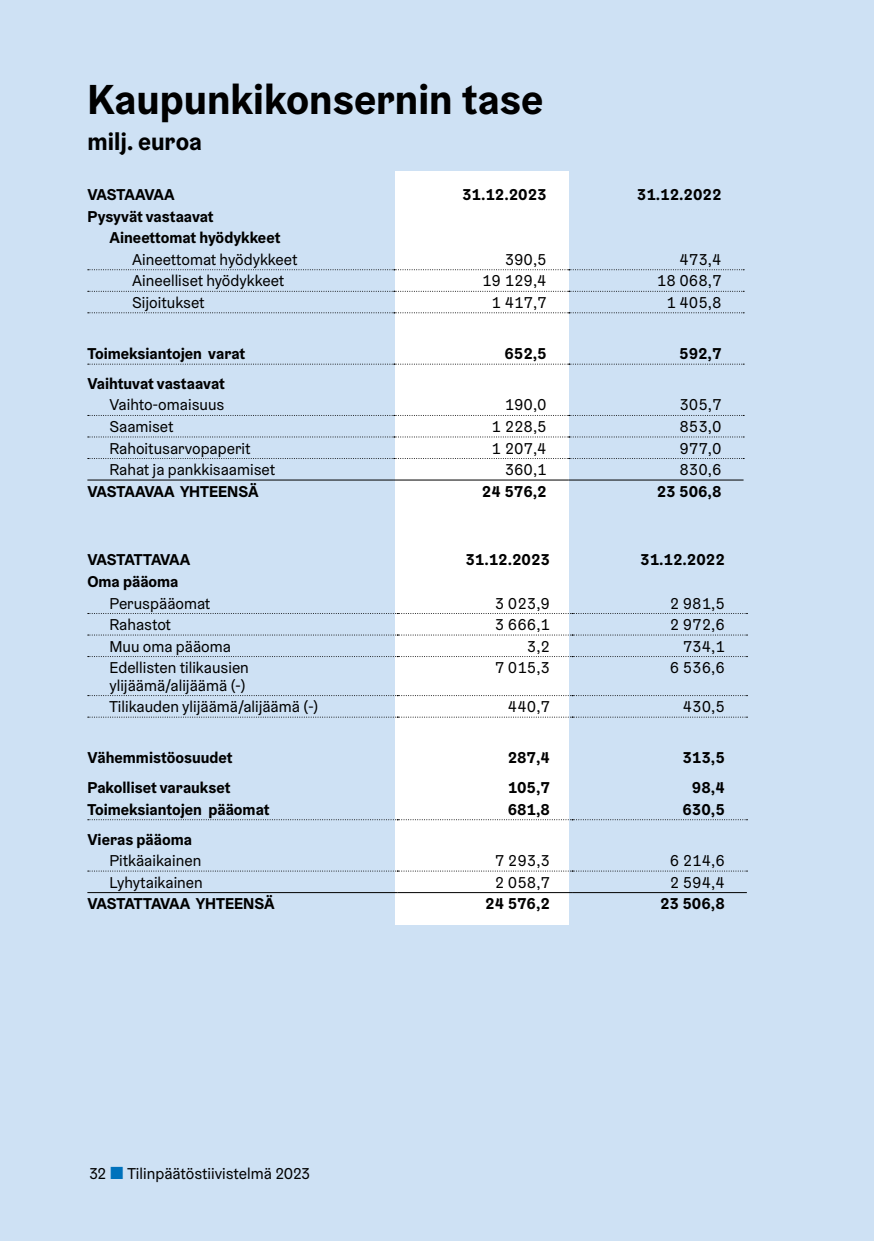
<style>
.page{position:relative;width:874px;height:1241px;background:#fff}
.page>*{position:absolute;margin:0;border:0;box-sizing:border-box;transform-origin:0 0}
.Tilisivujen_otsikko{font:700 42px "Helsinki Grotesk";color:#000}
.milj__euroa{font:700 24.5px "Helsinki Grotesk";color:#000}
.Taulukkoteksti_1_x_sisennetty_7_5_pt{font:15.75px/17.5px "Helsinki Grotesk";color:#000}
.Taulukko-otsikko_9_pt{font:700 15.75px "Helsinki Grotesk";color:#000}
.Taulukkonumerot_7_5_pt{font:15.75px "Helsinki Grotesk";color:#000}
.Taulukkonumerot_Bold_7_5_pt{font:700 15.75px "Helsinki Grotesk";color:#000}
.Taulukkoteksti_2_x_sisennetty_7_5_pt{font:15.75px "Helsinki Grotesk";color:#000}
.Taulukkoteksti_1_x_sisennetty_7_5_pt-2{font:700 15.75px "Helsinki Grotesk";color:#000}
.Taulukko-otsikkonumerot_7_5_pt{font:700 15.75px "Helsinki Grotesk";color:#000}
.Taulukko-otsikko_9_pt-2{font:700 15.75px "Helsinki Grotesk";letter-spacing:-.065em;color:#000}
.Taulukko-otsikko_9_pt-3{font:700 15.75px "Helsinki Grotesk";letter-spacing:-.035em;color:#000}
.s1{font-size:17.5px;color:#0072bc}
</style>
<div class="page">
<div style="left:0;top:0;width:873px;height:1240px;background:#cee1f4"></div>
<div style="left:394px;top:171px;width:174px;height:753px;background:#fff"></div>
<svg style="left:88px;top:269px;width:655px;height:1px"></svg>
<svg style="left:88px;top:291px;width:655px;height:1px"></svg>
<svg style="left:88px;top:364px;width:655px;height:1px"></svg>
<hr style="left:394px;top:479px;width:174px;height:1px;background:#000">
<hr style="left:568px;top:479px;width:175px;height:1px;background:#000">
<svg style="left:88px;top:415px;width:655px;height:1px"></svg>
<svg style="left:88px;top:436px;width:655px;height:1px"></svg>
<svg style="left:88px;top:458px;width:655px;height:1px"></svg>
<hr style="left:87px;top:479px;width:307px;height:1px;background:#000">
<svg style="left:88px;top:312px;width:655px;height:1px"></svg>
<svg style="left:88px;top:613px;width:659px;height:1px"></svg>
<svg style="left:88px;top:634px;width:659px;height:1px"></svg>
<svg style="left:88px;top:656px;width:659px;height:1px"></svg>
<svg style="left:88px;top:695px;width:659px;height:1px"></svg>
<svg style="left:88px;top:819px;width:659px;height:1px"></svg>
<svg style="left:88px;top:870px;width:659px;height:1px"></svg>
<hr style="left:397px;top:892px;width:174px;height:1px;background:#000">
<hr style="left:571px;top:892px;width:175px;height:1px;background:#000">
<hr style="left:87px;top:892px;width:310px;height:1px;background:#000">
<svg style="left:88px;top:716px;width:659px;height:1px"></svg>
<h1 class="Tilisivujen_otsikko" style="left:87px;top:72px;width:457px">Kaupunkikonsernin tase</h1>
<p class="milj__euroa" style="left:87px;top:126px;width:116px">milj. euroa</p>
<p class="Taulukko-otsikko_9_pt-3" style="left:87px;top:185px;width:89px">VASTAAVAA</p>
<p class="Taulukkonumerot_Bold_7_5_pt" style="left:462px;top:185px;width:86px">31.12.2023</p>
<p class="Taulukkonumerot_Bold_7_5_pt" style="left:636px;top:185px;width:86px">31.12.2022</p>
<p class="Taulukko-otsikko_9_pt" style="left:87px;top:206px;width:128px">Pysyvät vastaavat</p>
<p class="Taulukkoteksti_1_x_sisennetty_7_5_pt-2" style="left:109px;top:228px;width:172px">Aineettomat hyödykkeet</p>
<p class="Taulukkoteksti_2_x_sisennetty_7_5_pt" style="left:132px;top:249px;width:167px">Aineettomat hyödykkeet</p>
<p class="Taulukkonumerot_7_5_pt" style="left:504px;top:249px;width:43px">390,5</p>
<p class="Taulukkonumerot_7_5_pt" style="left:679px;top:249px;width:43px">473,4</p>
<p class="Taulukkoteksti_2_x_sisennetty_7_5_pt" style="left:132px;top:271px;width:154px">Aineelliset hyödykkeet</p>
<p class="Taulukkonumerot_7_5_pt" style="left:482px;top:271px;width:66px">19 129,4</p>
<p class="Taulukkonumerot_7_5_pt" style="left:656px;top:271px;width:66px">18 068,7</p>
<p class="Taulukkoteksti_2_x_sisennetty_7_5_pt" style="left:132px;top:292px;width:74px">Sijoitukset</p>
<p class="Taulukkonumerot_7_5_pt" style="left:491px;top:292px;width:57px">1 417,7</p>
<p class="Taulukkonumerot_7_5_pt" style="left:666px;top:292px;width:57px">1 405,8</p>
<p class="Taulukko-otsikko_9_pt" style="left:87px;top:343px;width:159px">Toimeksiantojen varat</p>
<p class="Taulukkonumerot_Bold_7_5_pt" style="left:504px;top:343px;width:44px">652,5</p>
<p class="Taulukkonumerot_Bold_7_5_pt" style="left:678px;top:343px;width:44px">592,7</p>
<p class="Taulukko-otsikko_9_pt" style="left:87px;top:373px;width:139px">Vaihtuvat vastaavat</p>
<p class="Taulukkoteksti_1_x_sisennetty_7_5_pt" style="left:109px;top:396px;width:116px">Vaihto-omaisuus</p>
<p class="Taulukkonumerot_7_5_pt" style="left:504px;top:395px;width:43px">190,0</p>
<p class="Taulukkonumerot_7_5_pt" style="left:679px;top:395px;width:43px">305,7</p>
<p class="Taulukkoteksti_1_x_sisennetty_7_5_pt" style="left:109px;top:417px;width:66px">Saamiset</p>
<p class="Taulukkonumerot_7_5_pt" style="left:491px;top:416px;width:57px">1 228,5</p>
<p class="Taulukkonumerot_7_5_pt" style="left:679px;top:416px;width:43px">853,0</p>
<p class="Taulukkoteksti_1_x_sisennetty_7_5_pt" style="left:109px;top:439px;width:142px">Rahoitusarvopaperit</p>
<p class="Taulukkonumerot_7_5_pt" style="left:491px;top:438px;width:57px">1 207,4</p>
<p class="Taulukkonumerot_7_5_pt" style="left:679px;top:438px;width:43px">977,0</p>
<p class="Taulukkoteksti_1_x_sisennetty_7_5_pt" style="left:109px;top:460px;width:167px">Rahat ja pankkisaamiset</p>
<p class="Taulukkonumerot_7_5_pt" style="left:504px;top:460px;width:43px">360,1</p>
<p class="Taulukkonumerot_7_5_pt" style="left:679px;top:460px;width:43px">830,6</p>
<p class="Taulukko-otsikko_9_pt" style="left:87px;top:481px;width:173px">VASTAAVAA YHTEENSÄ</p>
<p class="Taulukkonumerot_Bold_7_5_pt" style="left:481px;top:481px;width:66px">24 576,2</p>
<p class="Taulukkonumerot_Bold_7_5_pt" style="left:656px;top:481px;width:66px">23 506,8</p>
<p class="Taulukko-otsikko_9_pt-2" style="left:87px;top:550px;width:105px">VASTATTAVAA</p>
<p class="Taulukko-otsikkonumerot_7_5_pt" style="left:465px;top:550px;width:86px">31.12.2023</p>
<p class="Taulukko-otsikkonumerot_7_5_pt" style="left:640px;top:550px;width:86px">31.12.2022</p>
<p class="Taulukko-otsikko_9_pt" style="left:87px;top:571px;width:93px">Oma pääoma</p>
<p class="Taulukkoteksti_1_x_sisennetty_7_5_pt" style="left:109px;top:594px;width:102px">Peruspääomat</p>
<p class="Taulukkonumerot_7_5_pt" style="left:494px;top:593px;width:57px">3 023,9</p>
<p class="Taulukkonumerot_7_5_pt" style="left:669px;top:593px;width:57px">2 981,5</p>
<p class="Taulukkoteksti_1_x_sisennetty_7_5_pt" style="left:109px;top:615px;width:63px">Rahastot</p>
<p class="Taulukkonumerot_7_5_pt" style="left:494px;top:614px;width:57px">3 666,1</p>
<p class="Taulukkonumerot_7_5_pt" style="left:669px;top:614px;width:57px">2 972,6</p>
<p class="Taulukkoteksti_1_x_sisennetty_7_5_pt" style="left:109px;top:637px;width:123px">Muu oma pääoma</p>
<p class="Taulukkonumerot_7_5_pt" style="left:526px;top:636px;width:25px">3,2</p>
<p class="Taulukkonumerot_7_5_pt" style="left:682px;top:636px;width:43px">734,1</p>
<p class="Taulukkoteksti_1_x_sisennetty_7_5_pt" style="left:109px;top:658px;width:141px">Edellisten tilikausien ylijäämä/alijäämä (-)</p>
<p class="Taulukkonumerot_7_5_pt" style="left:494px;top:657px;width:57px">7 015,3</p>
<p class="Taulukkonumerot_7_5_pt" style="left:669px;top:657px;width:57px">6 536,6</p>
<p class="Taulukkoteksti_1_x_sisennetty_7_5_pt" style="left:109px;top:697px;width:211px">Tilikauden ylijäämä/alijäämä (-)</p>
<p class="Taulukkonumerot_7_5_pt" style="left:507px;top:696px;width:43px">440,7</p>
<p class="Taulukkonumerot_7_5_pt" style="left:682px;top:696px;width:43px">430,5</p>
<p class="Taulukko-otsikko_9_pt" style="left:87px;top:747px;width:146px">Vähemmistöosuudet</p>
<p class="Taulukkonumerot_Bold_7_5_pt" style="left:507px;top:747px;width:44px">287,4</p>
<p class="Taulukkonumerot_Bold_7_5_pt" style="left:682px;top:747px;width:44px">313,5</p>
<p class="Taulukko-otsikko_9_pt" style="left:87px;top:777px;width:144px">Pakolliset varaukset</p>
<p class="Taulukkonumerot_Bold_7_5_pt" style="left:507px;top:777px;width:44px">105,7</p>
<p class="Taulukkonumerot_Bold_7_5_pt" style="left:691px;top:777px;width:34px">98,4</p>
<p class="Taulukko-otsikko_9_pt" style="left:87px;top:799px;width:183px">Toimeksiantojen pääomat</p>
<p class="Taulukkonumerot_Bold_7_5_pt" style="left:507px;top:799px;width:44px">681,8</p>
<p class="Taulukkonumerot_Bold_7_5_pt" style="left:682px;top:799px;width:44px">630,5</p>
<p class="Taulukko-otsikko_9_pt" style="left:87px;top:829px;width:106px">Vieras pääoma</p>
<p class="Taulukkoteksti_1_x_sisennetty_7_5_pt" style="left:109px;top:851px;width:93px">Pitkäaikainen</p>
<p class="Taulukkonumerot_7_5_pt" style="left:494px;top:850px;width:57px">7 293,3</p>
<p class="Taulukkonumerot_7_5_pt" style="left:669px;top:850px;width:57px">6 214,6</p>
<p class="Taulukkoteksti_1_x_sisennetty_7_5_pt" style="left:109px;top:873px;width:95px">Lyhytaikainen</p>
<p class="Taulukkonumerot_7_5_pt" style="left:494px;top:872px;width:57px">2 058,7</p>
<p class="Taulukkonumerot_7_5_pt" style="left:669px;top:872px;width:57px">2 594,4</p>
<p class="Taulukko-otsikko_9_pt" style="left:87px;top:893px;width:189px">VASTATTAVAA YHTEENSÄ</p>
<p class="Taulukkonumerot_Bold_7_5_pt" style="left:485px;top:893px;width:66px">24 576,2</p>
<p class="Taulukkonumerot_Bold_7_5_pt" style="left:659px;top:893px;width:66px">23 506,8</p>
<p class="Taulukkoteksti_1_x_sisennetty_7_5_pt" style="left:89px;top:1164px;width:222px">32 <span class="s1">■</span> Tilinpäätöstiivistelmä 2023</p>
</div>
